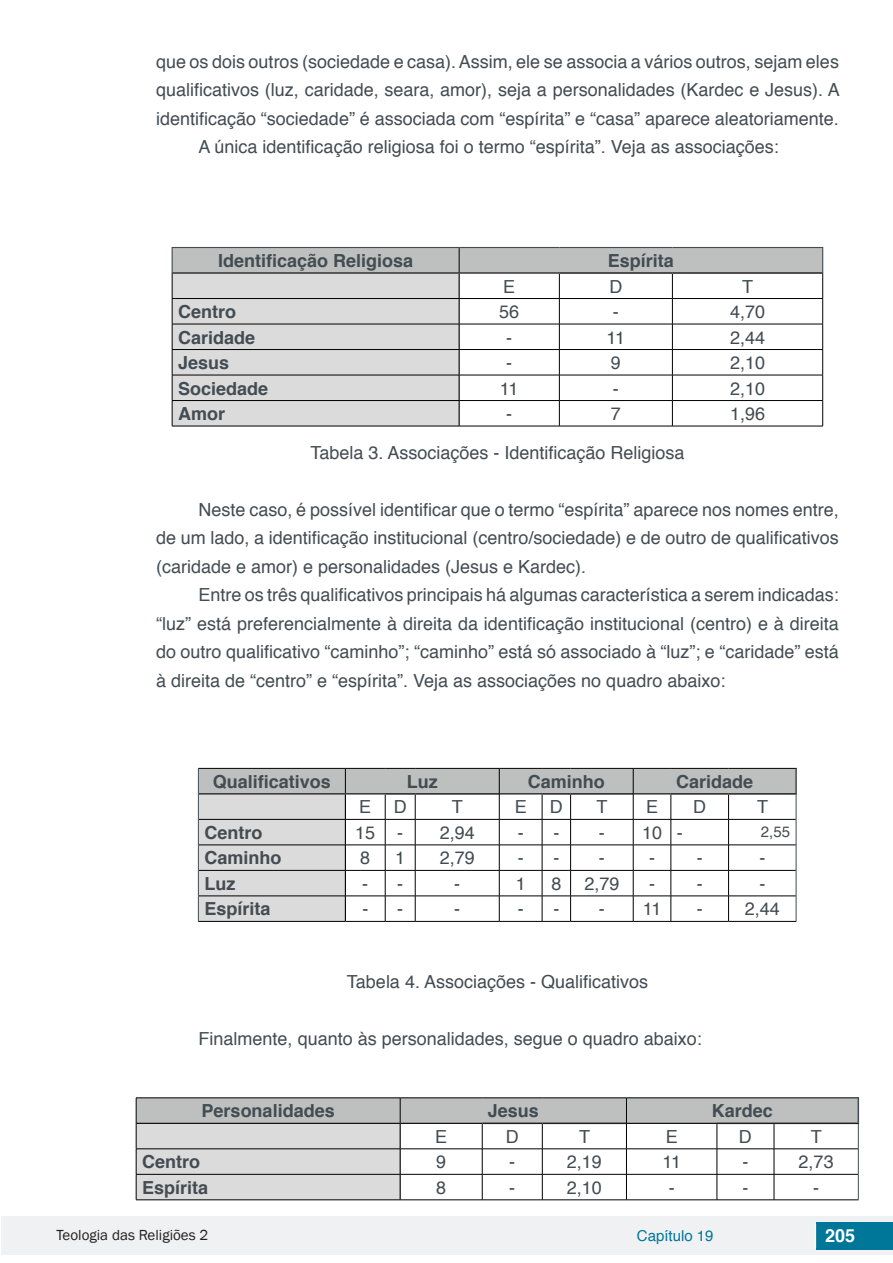
<style>
.page{position:relative;width:893px;height:1263px;background:#fff}
.page>*{position:absolute;margin:0;border:0;box-sizing:border-box;transform-origin:0 0}
.t1{font:18px/28.5px "Helvetica";color:#434c52;text-align:justify}
.t2{font:700 18px "Helvetica";color:#434c52}
.t3{font:700 18px "Helvetica";color:#fff}
.t4{font:15px "Franklin Gothic";color:#231f20}
.t5{font:15px "Helvetica";color:#007699}
.t6{font:15px "Helvetica";color:#434c52}
</style>
<div class="page">
<div style="left:1px;top:1216px;width:891px;height:38px;background:#f0f1f2"></div>
<div style="left:816px;top:1222px;width:77px;height:27px;background:#007699"></div>
<svg style="left:815px;top:1224px;width:1px;height:24px"></svg>
<hr style="left:172px;top:426px;width:287px;height:1px;background:#000">
<hr style="left:459px;top:426px;width:100px;height:1px;background:#000">
<hr style="left:559px;top:426px;width:113px;height:1px;background:#000">
<hr style="left:672px;top:426px;width:151px;height:1px;background:#000">
<svg style="left:172px;top:247px;width:651px;height:179px"></svg>
<svg style="left:198px;top:768px;width:599px;height:154px"></svg>
<hr style="left:795px;top:768px;width:2px;height:25px;background:#434c52">
<hr style="left:136px;top:1097px;width:264px;height:1px;background:#000">
<hr style="left:400px;top:1097px;width:82px;height:1px;background:#000">
<hr style="left:482px;top:1097px;width:60px;height:1px;background:#000">
<hr style="left:542px;top:1097px;width:84px;height:1px;background:#000">
<hr style="left:626px;top:1097px;width:91px;height:1px;background:#000">
<hr style="left:717px;top:1097px;width:57px;height:1px;background:#000">
<hr style="left:774px;top:1097px;width:85px;height:1px;background:#000">
<svg style="left:136px;top:1098px;width:723px;height:102px"></svg>
<p class="t1" style="left:156px;top:47px;width:684px">que os dois outros (sociedade e casa). Assim, ele se associa a vários outros, sejam eles</p>
<p class="t1" style="left:156px;top:76px;width:685px">qualificativos (luz, caridade, seara, amor), seja a personalidades (Kardec e Jesus). A</p>
<p class="t1" style="left:156px;top:104px;width:684px">identificação “sociedade” é associada com “espírita” e “casa” aparece aleatoriamente.</p>
<p class="t1" style="left:199px;top:133px;width:582px">A única identificação religiosa foi o termo “espírita”. Veja as associações:</p>
<p class="t2" style="left:218px;top:246px;width:197px">Identificação Religiosa</p>
<p class="t2" style="left:608px;top:246px;width:68px">Espírita</p>
<p class="t1" style="left:503px;top:272px;width:14px">E</p>
<p class="t1" style="left:609px;top:272px;width:14px">D</p>
<p class="t1" style="left:742px;top:272px;width:12px">T</p>
<p class="t2" style="left:178px;top:297px;width:59px">Centro</p>
<p class="t1" style="left:499px;top:298px;width:22px">56</p>
<p class="t1" style="left:613px;top:298px;width:7px">-</p>
<p class="t1" style="left:730px;top:298px;width:37px">4,70</p>
<p class="t2" style="left:178px;top:323px;width:79px">Caridade</p>
<p class="t1" style="left:506px;top:323px;width:7px">-</p>
<p class="t1" style="left:606px;top:323px;width:20px">11</p>
<p class="t1" style="left:730px;top:323px;width:37px">2,44</p>
<p class="t2" style="left:178px;top:348px;width:53px">Jesus</p>
<p class="t1" style="left:506px;top:349px;width:7px">-</p>
<p class="t1" style="left:611px;top:349px;width:12px">9</p>
<p class="t1" style="left:730px;top:349px;width:37px">2,10</p>
<p class="t2" style="left:178px;top:374px;width:92px">Sociedade</p>
<p class="t1" style="left:500px;top:374px;width:20px">11</p>
<p class="t1" style="left:613px;top:374px;width:7px">-</p>
<p class="t1" style="left:730px;top:374px;width:37px">2,10</p>
<p class="t2" style="left:178px;top:399px;width:48px">Amor</p>
<p class="t1" style="left:506px;top:400px;width:7px">-</p>
<p class="t1" style="left:611px;top:400px;width:12px">7</p>
<p class="t1" style="left:730px;top:400px;width:37px">1,96</p>
<p class="t1" style="left:310px;top:439px;width:376px">Tabela 3. Associações - Identificação Religiosa</p>
<p class="t1" style="left:156px;top:496px;width:684px;text-indent:43px">Neste caso, é possível identificar que o termo “espírita” aparece nos nomes entre, de um lado, a identificação institucional (centro/sociedade) e de outro de qualificativos (caridade e amor) e personalidades (Jesus e Kardec).</p>
<p class="t1" style="left:156px;top:581px;width:684px;text-indent:43px">Entre os três qualificativos principais há algumas característica a serem indicadas: “luz” está preferencialmente à direita da identificação institucional (centro) e à direita do outro qualificativo “caminho”; “caminho” está só associado à “luz”; e “caridade” está à direita de “centro” e “espírita”. Veja as associações no quadro abaixo:</p>
<p class="t2" style="left:213px;top:767px;width:120px">Qualificativos</p>
<p class="t2" style="left:407px;top:767px;width:32px">Luz</p>
<p class="t2" style="left:528px;top:767px;width:79px">Caminho</p>
<p class="t2" style="left:676px;top:767px;width:79px">Caridade</p>
<p class="t1" style="left:359px;top:793px;width:49px">E D</p>
<p class="t1" style="left:452px;top:793px;width:12px">T</p>
<p class="t1" style="left:515px;top:793px;width:14px">E</p>
<p class="t1" style="left:550px;top:793px;width:14px">D</p>
<p class="t1" style="left:597px;top:793px;width:12px">T</p>
<p class="t1" style="left:646px;top:793px;width:14px">E</p>
<p class="t1" style="left:693px;top:793px;width:14px">D</p>
<p class="t1" style="left:757px;top:793px;width:12px">T</p>
<p class="t2" style="left:204px;top:818px;width:59px">Centro</p>
<p class="t1" style="left:355px;top:819px;width:49px">15 -</p>
<p class="t1" style="left:440px;top:819px;width:37px">2,94</p>
<p class="t1" style="left:518px;top:819px;width:43px">- -</p>
<p class="t1" style="left:599px;top:819px;width:85px">- 10-</p>
<p class="t6" style="left:761px;top:820px;width:31px">2,55</p>
<p class="t2" style="left:204px;top:843px;width:79px">Caminho</p>
<p class="t1" style="left:360px;top:844px;width:12px">8</p>
<p class="t1" style="left:395px;top:844px;width:12px">1</p>
<p class="t1" style="left:440px;top:844px;width:37px">2,79</p>
<p class="t1" style="left:518px;top:844px;width:43px">- -</p>
<p class="t1" style="left:599px;top:844px;width:7px">-</p>
<p class="t1" style="left:649px;top:844px;width:55px">- -</p>
<p class="t1" style="left:759px;top:844px;width:7px">-</p>
<p class="t2" style="left:204px;top:869px;width:32px">Luz</p>
<p class="t1" style="left:362px;top:870px;width:42px">- -</p>
<p class="t1" style="left:454px;top:870px;width:7px">-</p>
<p class="t1" style="left:516px;top:870px;width:12px">1</p>
<p class="t1" style="left:551px;top:870px;width:12px">8</p>
<p class="t1" style="left:584px;top:870px;width:37px">2,79</p>
<p class="t1" style="left:649px;top:870px;width:55px">- -</p>
<p class="t1" style="left:759px;top:870px;width:7px">-</p>
<p class="t2" style="left:204px;top:894px;width:68px">Espírita</p>
<p class="t1" style="left:362px;top:895px;width:42px">- -</p>
<p class="t1" style="left:454px;top:895px;width:7px">-</p>
<p class="t1" style="left:518px;top:895px;width:43px">- -</p>
<p class="t1" style="left:599px;top:895px;width:64px">- 11</p>
<p class="t1" style="left:697px;top:895px;width:85px">- 2,44</p>
<p class="t1" style="left:347px;top:968px;width:303px">Tabela 4. Associações - Qualificativos</p>
<p class="t1" style="left:199px;top:1025px;width:505px">Finalmente, quanto às personalidades, segue o quadro abaixo:</p>
<p class="t2" style="left:202px;top:1096px;width:135px">Personalidades</p>
<p class="t2" style="left:488px;top:1096px;width:53px">Jesus</p>
<p class="t2" style="left:712px;top:1096px;width:63px">Kardec</p>
<p class="t1" style="left:435px;top:1123px;width:14px">E</p>
<p class="t1" style="left:506px;top:1123px;width:14px">D</p>
<p class="t1" style="left:579px;top:1123px;width:12px">T</p>
<p class="t1" style="left:666px;top:1123px;width:14px">E</p>
<p class="t1" style="left:739px;top:1123px;width:14px">D</p>
<p class="t1" style="left:811px;top:1123px;width:12px">T</p>
<p class="t2" style="left:142px;top:1147px;width:59px">Centro</p>
<p class="t1" style="left:436px;top:1148px;width:12px">9</p>
<p class="t1" style="left:509px;top:1148px;width:7px">-</p>
<p class="t1" style="left:567px;top:1148px;width:37px">2,19</p>
<p class="t1" style="left:662px;top:1148px;width:20px">11</p>
<p class="t1" style="left:742px;top:1148px;width:7px">-</p>
<p class="t1" style="left:799px;top:1148px;width:37px">2,73</p>
<p class="t2" style="left:142px;top:1173px;width:68px">Espírita</p>
<p class="t1" style="left:436px;top:1174px;width:12px">8</p>
<p class="t1" style="left:509px;top:1174px;width:7px">-</p>
<p class="t1" style="left:567px;top:1174px;width:37px">2,10</p>
<p class="t1" style="left:669px;top:1174px;width:7px">-</p>
<p class="t1" style="left:742px;top:1174px;width:7px">-</p>
<p class="t1" style="left:813px;top:1174px;width:7px">-</p>
<p class="t4" style="left:56px;top:1226px;width:153px">Teologia das Religiões 2</p>
<p class="t5" style="left:637px;top:1224px;width:78px">Capítulo 19</p>
<p class="t3" style="left:825px;top:1221px;width:32px">205</p>
</div>
